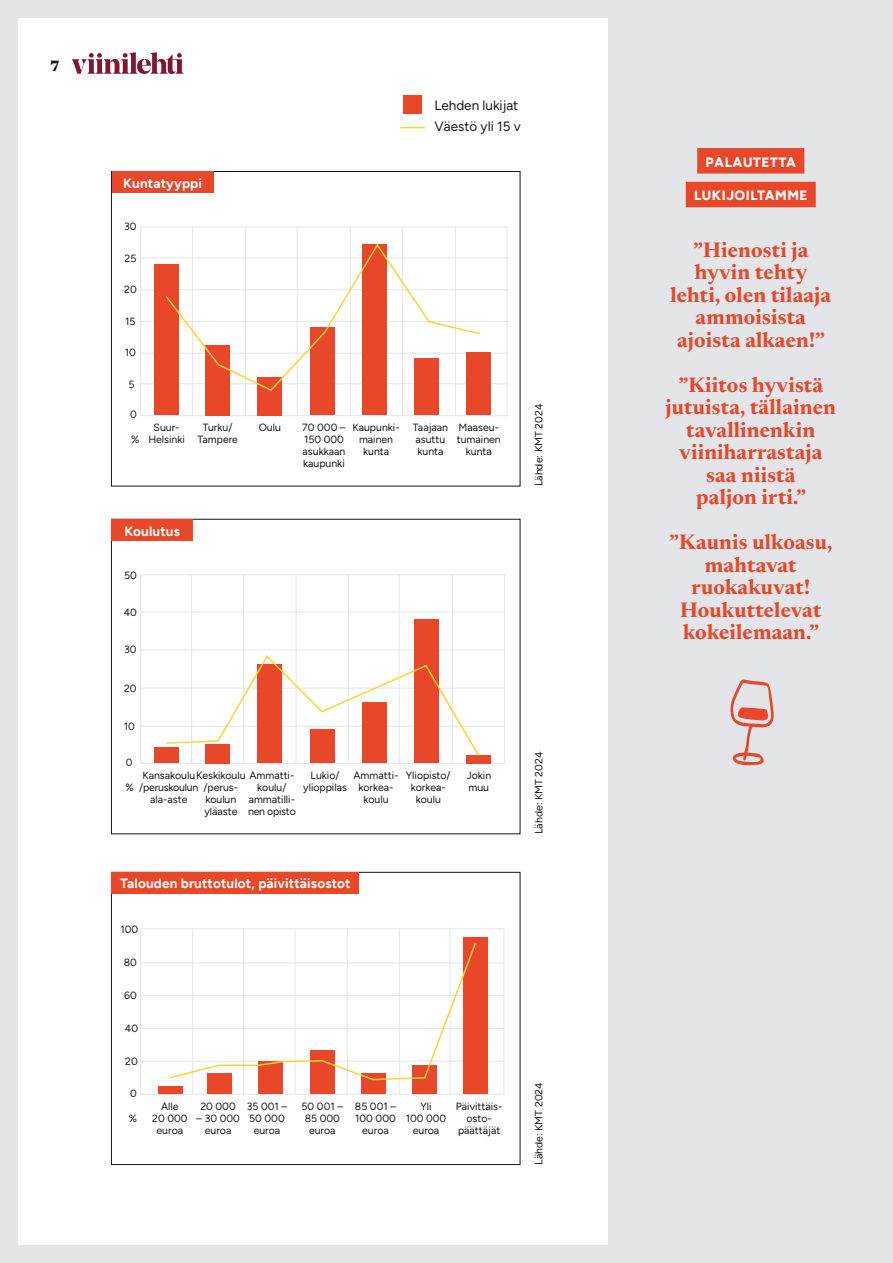
<style>
.page{position:relative;width:893px;height:1263px;background:#fff}
.page>*{position:absolute;margin:0;border:0;box-sizing:border-box;transform-origin:0 0}
.t1{font:700 21px/22.5px "Newsreader 36 pt";letter-spacing:.01em;color:#e9472a;text-align:center}
.t2{font:800 15px "Newsreader 36 pt";color:#181716}
.t3{font:700 13.5px "Figtree";letter-spacing:.01em;color:#fff}
.t4{font:13.5px/21px "Figtree";color:#181716}
.t5{font:800 13.5px "Figtree";letter-spacing:.04em;color:#fff}
.t6{font:10.5px/12px "Figtree";color:#181716;text-align:center}
.t7{font:10.5px "Figtree";letter-spacing:-.02em;color:#181716}
</style>
<div class="page">
<div style="left:608px;top:0;width:285px;height:1263px;background:#e3e5e8"></div>
<div style="left:0;top:0;width:893px;height:1263px;border:18px solid #e3e5e8"></div>
<svg style="left:72px;top:52px;width:112px;height:22px"></svg>
<div style="left:112px;top:872px;width:247px;height:21px;background:#e9472a"></div>
<div style="left:140px;top:928px;width:364px;height:166px;border:1px solid #e3e5e8"></div>
<hr style="left:140px;top:1061px;width:364px;height:1px;background:#e3e5e8">
<hr style="left:140px;top:1028px;width:364px;height:1px;background:#e3e5e8">
<hr style="left:140px;top:995px;width:364px;height:1px;background:#e3e5e8">
<hr style="left:140px;top:962px;width:364px;height:1px;background:#e3e5e8">
<hr style="left:192px;top:928px;width:1px;height:166px;background:#e3e5e8">
<hr style="left:243px;top:928px;width:1px;height:166px;background:#e3e5e8">
<hr style="left:295px;top:928px;width:1px;height:166px;background:#e3e5e8">
<hr style="left:347px;top:928px;width:1px;height:166px;background:#e3e5e8">
<hr style="left:399px;top:928px;width:1px;height:166px;background:#e3e5e8">
<hr style="left:450px;top:928px;width:1px;height:166px;background:#e3e5e8">
<div style="left:159px;top:1087px;width:24px;height:7px;background:#e9472a"></div>
<div style="left:207px;top:1073px;width:24px;height:21px;background:#e9472a"></div>
<div style="left:258px;top:1061px;width:25px;height:33px;background:#e9472a"></div>
<div style="left:310px;top:1051px;width:24px;height:43px;background:#e9472a"></div>
<div style="left:412px;top:1065px;width:25px;height:29px;background:#e9472a"></div>
<div style="left:361px;top:1073px;width:25px;height:21px;background:#e9472a"></div>
<div style="left:463px;top:937px;width:25px;height:156px;background:#e9472a"></div>
<svg style="left:168px;top:941px;width:308px;height:140px"></svg>
<div style="left:404px;top:96px;width:18px;height:18px;background:#e9472a"></div>
<svg style="left:400px;top:127px;width:25px;height:1px"></svg>
<div style="left:111px;top:519px;width:409px;height:315px;border:1px solid #181716"></div>
<div style="left:112px;top:519px;width:81px;height:22px;background:#e9472a"></div>
<div style="left:140px;top:574px;width:365px;height:190px;border:1px solid #e3e5e8"></div>
<hr style="left:140px;top:726px;width:365px;height:1px;background:#e3e5e8">
<hr style="left:140px;top:688px;width:365px;height:1px;background:#e3e5e8">
<hr style="left:140px;top:650px;width:365px;height:1px;background:#e3e5e8">
<hr style="left:140px;top:612px;width:365px;height:1px;background:#e3e5e8">
<hr style="left:191px;top:574px;width:1px;height:189px;background:#e3e5e8">
<hr style="left:243px;top:574px;width:1px;height:189px;background:#e3e5e8">
<hr style="left:296px;top:574px;width:1px;height:189px;background:#e3e5e8">
<hr style="left:348px;top:574px;width:1px;height:189px;background:#e3e5e8">
<hr style="left:399px;top:574px;width:1px;height:189px;background:#e3e5e8">
<hr style="left:452px;top:574px;width:1px;height:189px;background:#e3e5e8">
<div style="left:154px;top:748px;width:25px;height:15px;background:#e9472a"></div>
<div style="left:205px;top:744px;width:25px;height:19px;background:#e9472a"></div>
<div style="left:258px;top:665px;width:24px;height:98px;background:#e9472a"></div>
<div style="left:310px;top:729px;width:24px;height:34px;background:#e9472a"></div>
<div style="left:362px;top:702px;width:25px;height:61px;background:#e9472a"></div>
<div style="left:414px;top:619px;width:25px;height:144px;background:#e9472a"></div>
<div style="left:466px;top:755px;width:25px;height:8px;background:#e9472a"></div>
<svg style="left:164px;top:654px;width:317px;height:103px"></svg>
<div style="left:111px;top:171px;width:409px;height:315px;border:1px solid #181716"></div>
<div style="left:112px;top:172px;width:102px;height:21px;background:#e9472a"></div>
<div style="left:140px;top:227px;width:367px;height:189px;border:1px solid #e3e5e8"></div>
<hr style="left:140px;top:383px;width:367px;height:1px;background:#e3e5e8">
<hr style="left:140px;top:353px;width:367px;height:1px;background:#e3e5e8">
<hr style="left:140px;top:321px;width:367px;height:1px;background:#e3e5e8">
<hr style="left:140px;top:289px;width:367px;height:1px;background:#e3e5e8">
<hr style="left:192px;top:227px;width:1px;height:188px;background:#e3e5e8">
<hr style="left:245px;top:227px;width:1px;height:188px;background:#e3e5e8">
<hr style="left:297px;top:227px;width:1px;height:188px;background:#e3e5e8">
<hr style="left:350px;top:227px;width:1px;height:188px;background:#e3e5e8">
<hr style="left:402px;top:227px;width:1px;height:188px;background:#e3e5e8">
<hr style="left:140px;top:257px;width:367px;height:1px;background:#e3e5e8">
<hr style="left:455px;top:227px;width:1px;height:188px;background:#e3e5e8">
<div style="left:154px;top:264px;width:25px;height:151px;background:#e9472a"></div>
<div style="left:205px;top:345px;width:25px;height:70px;background:#e9472a"></div>
<div style="left:258px;top:377px;width:24px;height:38px;background:#e9472a"></div>
<div style="left:310px;top:327px;width:24px;height:88px;background:#e9472a"></div>
<div style="left:362px;top:244px;width:25px;height:171px;background:#e9472a"></div>
<div style="left:414px;top:358px;width:25px;height:57px;background:#e9472a"></div>
<div style="left:466px;top:352px;width:25px;height:63px;background:#e9472a"></div>
<svg style="left:164px;top:243px;width:318px;height:149px"></svg>
<div style="left:697px;top:148px;width:107px;height:26px;background:#e9472a"></div>
<div style="left:686px;top:182px;width:130px;height:25px;background:#e9472a"></div>
<svg style="left:730px;top:679px;width:44px;height:87px"></svg>
<h2 class="t2" style="left:50px;top:55px;width:11px">7</h2>
<p class="t4" style="left:434px;top:95px;width:88px">Lehden lukijat<br>Väestö yli 15 v</p>
<p class="t3" style="left:123px;top:175px;width:80px">Kuntatyyppi</p>
<p class="t6" style="left:124px;top:221px;width:14px">30</p>
<p class="t6" style="left:124px;top:252px;width:13px">25</p>
<p class="t6" style="left:124px;top:283px;width:14px">20</p>
<p class="t6" style="left:125px;top:315px;width:12px">15</p>
<p class="t6" style="left:125px;top:346px;width:13px">10</p>
<p class="t6" style="left:128px;top:378px;width:8px">5</p>
<p class="t6" style="left:130px;top:409px;width:8px">0</p>
<p class="t6" style="left:131px;top:421px;width:55px;text-align:left;text-indent:23px">Suur-% Helsinki</p>
<p class="t6" style="left:197px;top:421px;width:42px">Turku/<br>Tampere</p>
<p class="t6" style="left:259px;top:421px;width:24px">Oulu</p>
<p class="t6" style="left:302px;top:421px;width:45px;text-align:left">70 000 –<br>150 000 asukkaan kaupunki</p>
<p class="t6" style="left:352px;top:421px;width:48px">Kaupunki&shy;mainen kunta</p>
<p class="t6" style="left:413px;top:421px;width:37px;text-align:left">Taajaan asuttu kunta</p>
<p class="t6" style="left:457px;top:421px;width:46px">Maaseu&shy;tumainen kunta</p>
<p class="t3" style="left:125px;top:523px;width:57px">Koulutus</p>
<p class="t6" style="left:124px;top:569px;width:14px">50</p>
<p class="t6" style="left:124px;top:607px;width:15px">40</p>
<p class="t6" style="left:124px;top:644px;width:14px">30</p>
<p class="t6" style="left:124px;top:682px;width:14px">20</p>
<p class="t6" style="left:124px;top:720px;width:13px">10</p>
<p class="t6" style="left:126px;top:756px;width:8px">0</p>
<p class="t6" style="left:303px;top:769px;width:45px">Lukio/ ylioppilas</p>
<p class="t6" style="left:353px;top:769px;width:45px">Ammatti&shy;korkea&shy;koulu</p>
<p class="t6" style="left:406px;top:769px;width:46px">Yliopisto/ korkea&shy;koulu</p>
<p class="t6" style="left:466px;top:769px;width:26px;text-align:left">Jokin muu</p>
<p class="t6" style="left:142px;top:769px;width:152px">KansakouluKeskikoulu Ammatti-</p>
<p class="t7" style="left:139px;top:781px;width:60px">/peruskoulun</p>
<p class="t6" style="left:150px;top:793px;width:39px">ala-aste</p>
<p class="t6" style="left:125px;top:781px;width:10px">%</p>
<p class="t6" style="left:204px;top:781px;width:35px;text-align:justify">/perus&shy;koulun yläaste</p>
<p class="t6" style="left:248px;top:781px;width:49px">koulu/ ammatilli&shy;nen opisto</p>
<p class="t6" style="left:533px;top:486px;width:84px;rotate:-90deg">Lähde: KMT 2024</p>
<p class="t6" style="left:533px;top:834px;width:84px;rotate:-90deg">Lähde: KMT 2024</p>
<p class="t3" style="left:120px;top:875px;width:232px">Talouden bruttotulot, päivittäisostot</p>
<p class="t6" style="left:120px;top:923px;width:19px">100</p>
<p class="t6" style="left:124px;top:956px;width:15px">80</p>
<p class="t6" style="left:124px;top:989px;width:14px">60</p>
<p class="t6" style="left:125px;top:1022px;width:15px">40</p>
<p class="t6" style="left:125px;top:1055px;width:14px">20</p>
<p class="t6" style="left:130px;top:1087px;width:8px">0</p>
<p class="t6" style="left:129px;top:1112px;width:10px">%</p>
<p class="t6" style="left:152px;top:1100px;width:37px">Alle<br>20 000 euroa</p>
<p class="t6" style="left:247px;top:1100px;width:42px">35 001 –<br>50 000 euroa</p>
<p class="t6" style="left:302px;top:1100px;width:43px">50 001 –<br>85 000 euroa</p>
<p class="t6" style="left:355px;top:1100px;width:43px">85 001 –<br>100 000 euroa</p>
<p class="t6" style="left:406px;top:1100px;width:42px">Yli<br>100 000 euroa</p>
<p class="t6" style="left:456px;top:1100px;width:47px">Päivittäis&shy;osto&shy;päättäjät</p>
<p class="t6" style="left:200px;top:1100px;width:37px">20 000</p>
<p class="t6" style="left:196px;top:1112px;width:45px">– 30 000 euroa</p>
<p class="t6" style="left:533px;top:1165px;width:84px;rotate:-90deg">Lähde: KMT 2024</p>
<p class="t5" style="left:705px;top:154px;width:92px">PALAUTETTA</p>
<p class="t5" style="left:694px;top:187px;width:115px">LUKIJOILTAMME</p>
<h1 class="t1" style="left:670px;top:237px;width:162px">”Hienosti ja hyvin tehty lehti, olen tilaaja ammoisista ajoista alkaen!”</h1>
<h1 class="t1" style="left:665px;top:372px;width:172px">”Kiitos hyvistä jutuista, tällainen tavallinenkin viiniharrastaja saa niistä<br>paljon irti.”</h1>
<h1 class="t1" style="left:669px;top:529px;width:165px">”Kaunis ulkoasu, mahtavat ruokakuvat!<br>Houkuttelevat kokeilemaan.”</h1>
</div>
